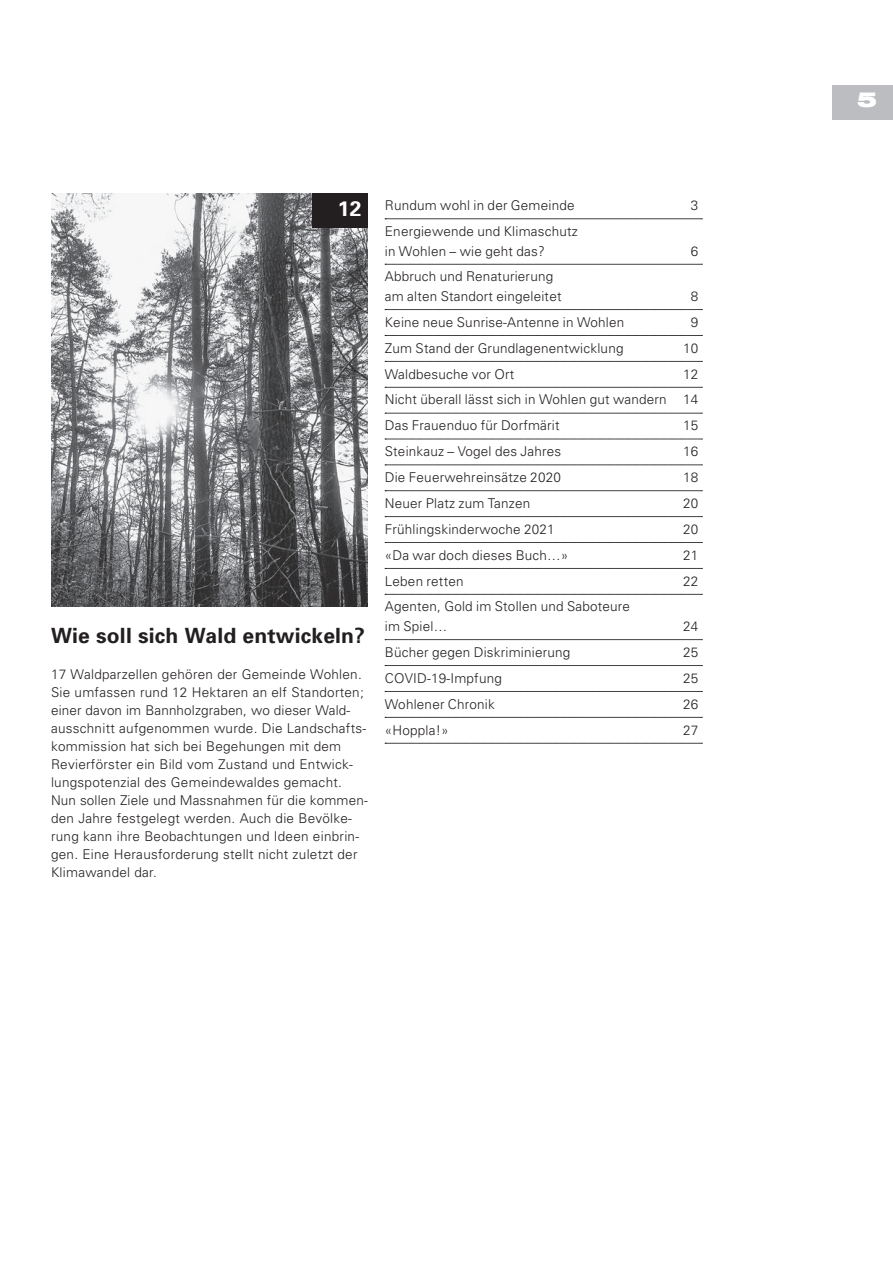
<style>
.page{position:relative;width:893px;height:1263px;background:#fff}
.page>*{position:absolute;margin:0;border:0;box-sizing:border-box;transform-origin:0 0}
.t1{font:700 21px "Univers";letter-spacing:.01em;color:#231f20}
.t2{font:900 expanded 21px "Helvetica Neue LT Com";color:#fff}
.t3{font:300 13.5px/18px "Univers";letter-spacing:.015em;color:#231f20}
.s1{font-weight:700;font-size:21px;color:#fff}
</style>
<div class="page">
<div style="left:832px;top:85px;width:61px;height:35px;background:#bcbdc0"></div>
<img style="left:51px;top:193px;width:317px;height:414px">
<div style="left:313px;top:193px;width:55px;height:34px;background:#231f20"></div>
<svg style="left:385px;top:219px;width:317px;height:1px"></svg>
<svg style="left:385px;top:264px;width:317px;height:1px"></svg>
<svg style="left:385px;top:309px;width:317px;height:1px"></svg>
<svg style="left:385px;top:335px;width:317px;height:1px"></svg>
<svg style="left:385px;top:361px;width:317px;height:1px"></svg>
<svg style="left:385px;top:387px;width:317px;height:1px"></svg>
<svg style="left:385px;top:413px;width:317px;height:1px"></svg>
<svg style="left:385px;top:439px;width:317px;height:1px"></svg>
<svg style="left:385px;top:465px;width:317px;height:1px"></svg>
<svg style="left:385px;top:490px;width:317px;height:1px"></svg>
<svg style="left:385px;top:516px;width:317px;height:1px"></svg>
<svg style="left:385px;top:542px;width:317px;height:1px"></svg>
<svg style="left:385px;top:568px;width:317px;height:1px"></svg>
<svg style="left:385px;top:594px;width:317px;height:1px"></svg>
<svg style="left:385px;top:639px;width:317px;height:1px"></svg>
<svg style="left:385px;top:665px;width:317px;height:1px"></svg>
<svg style="left:385px;top:691px;width:317px;height:1px"></svg>
<svg style="left:385px;top:717px;width:317px;height:1px"></svg>
<svg style="left:385px;top:743px;width:317px;height:1px"></svg>
<p class="t3" style="left:338px;top:196px;width:238px"><span class="s1">12</span> Rundum wohl in der Gemeinde</p>
<p class="t3" style="left:691px;top:196px;width:9px">3</p>
<p class="t3" style="left:385px;top:221px;width:195px;line-height:19.5px">Energiewende und Klimaschutz in Wohlen – wie geht das?</p>
<p class="t3" style="left:691px;top:242px;width:9px">6</p>
<p class="t3" style="left:385px;top:267px;width:178px;line-height:19.5px">Abbruch und Renaturierung am alten Standort eingeleitet</p>
<p class="t3" style="left:691px;top:287px;width:9px">8</p>
<h1 class="t1" style="left:51px;top:623px;width:315px">Wie soll sich Wald entwickeln?</h1>
<p class="t3" style="left:51px;top:665px;width:318px">17 Waldparzellen gehören der Gemeinde Wohlen.<br>Sie umfassen rund 12 Hektaren an elf Standorten; einer davon im Bannholzgraben, wo dieser Wald&shy;ausschnitt aufgenommen wurde. Die Landschafts&shy;kommission hat sich bei Begehungen mit dem Revierförster ein Bild vom Zustand und Entwick&shy;lungspotenzial des Gemeindewaldes gemacht.<br>Nun sollen Ziele und Massnahmen für die kommen&shy;den Jahre festgelegt werden. Auch die Bevölke&shy;rung kann ihre Beobachtungen und Ideen einbrin&shy;gen. Eine Herausforderung stellt nicht zuletzt der Klimawandel dar.</p>
<p class="t3" style="left:385px;top:313px;width:241px">Keine neue Sunrise-Antenne in Wohlen</p>
<p class="t3" style="left:691px;top:313px;width:9px">9</p>
<p class="t3" style="left:385px;top:339px;width:240px">Zum Stand der Grundlagenentwicklung</p>
<p class="t3" style="left:683px;top:339px;width:17px">10</p>
<p class="t3" style="left:385px;top:365px;width:131px">Waldbesuche vor Ort</p>
<p class="t3" style="left:385px;top:361px;width:315px;line-height:26px;text-align:justify;text-indent:298px">12<br>Nicht überall lässt sich in Wohlen gut wandern 14<br>Das Frauenduo für Dorfmärit</p>
<p class="t3" style="left:683px;top:416px;width:17px">15</p>
<p class="t3" style="left:385px;top:442px;width:178px">Steinkauz – Vogel des Jahres</p>
<p class="t3" style="left:683px;top:442px;width:17px">16</p>
<p class="t3" style="left:385px;top:468px;width:178px">Die Feuerwehreinsätze 2020</p>
<p class="t3" style="left:683px;top:468px;width:17px">18</p>
<p class="t3" style="left:385px;top:494px;width:147px">Neuer Platz zum Tanzen</p>
<p class="t3" style="left:683px;top:494px;width:17px">20</p>
<p class="t3" style="left:385px;top:520px;width:171px">Frühlingskinderwoche 2021</p>
<p class="t3" style="left:683px;top:520px;width:17px">20</p>
<p class="t3" style="left:385px;top:546px;width:185px">«Da war doch dieses Buch…»</p>
<p class="t3" style="left:683px;top:546px;width:17px">21</p>
<p class="t3" style="left:385px;top:572px;width:80px">Leben retten</p>
<p class="t3" style="left:683px;top:572px;width:17px">22</p>
<p class="t3" style="left:385px;top:597px;width:247px;line-height:19.5px">Agenten, Gold im Stollen und Saboteure im Spiel…</p>
<p class="t3" style="left:683px;top:617px;width:17px">24</p>
<p class="t3" style="left:385px;top:643px;width:187px">Bücher gegen Diskriminierung</p>
<p class="t3" style="left:683px;top:643px;width:17px">25</p>
<p class="t3" style="left:385px;top:669px;width:119px">COVID-19-Impfung</p>
<p class="t3" style="left:683px;top:669px;width:17px">25</p>
<p class="t3" style="left:385px;top:695px;width:112px">Wohlener Chronik</p>
<p class="t3" style="left:683px;top:695px;width:17px">26</p>
<p class="t3" style="left:385px;top:721px;width:65px">«Hoppla!»</p>
<p class="t3" style="left:683px;top:721px;width:17px">27</p>
<h1 class="t2" style="left:857px;top:86px;width:22px">5</h1>
</div>
